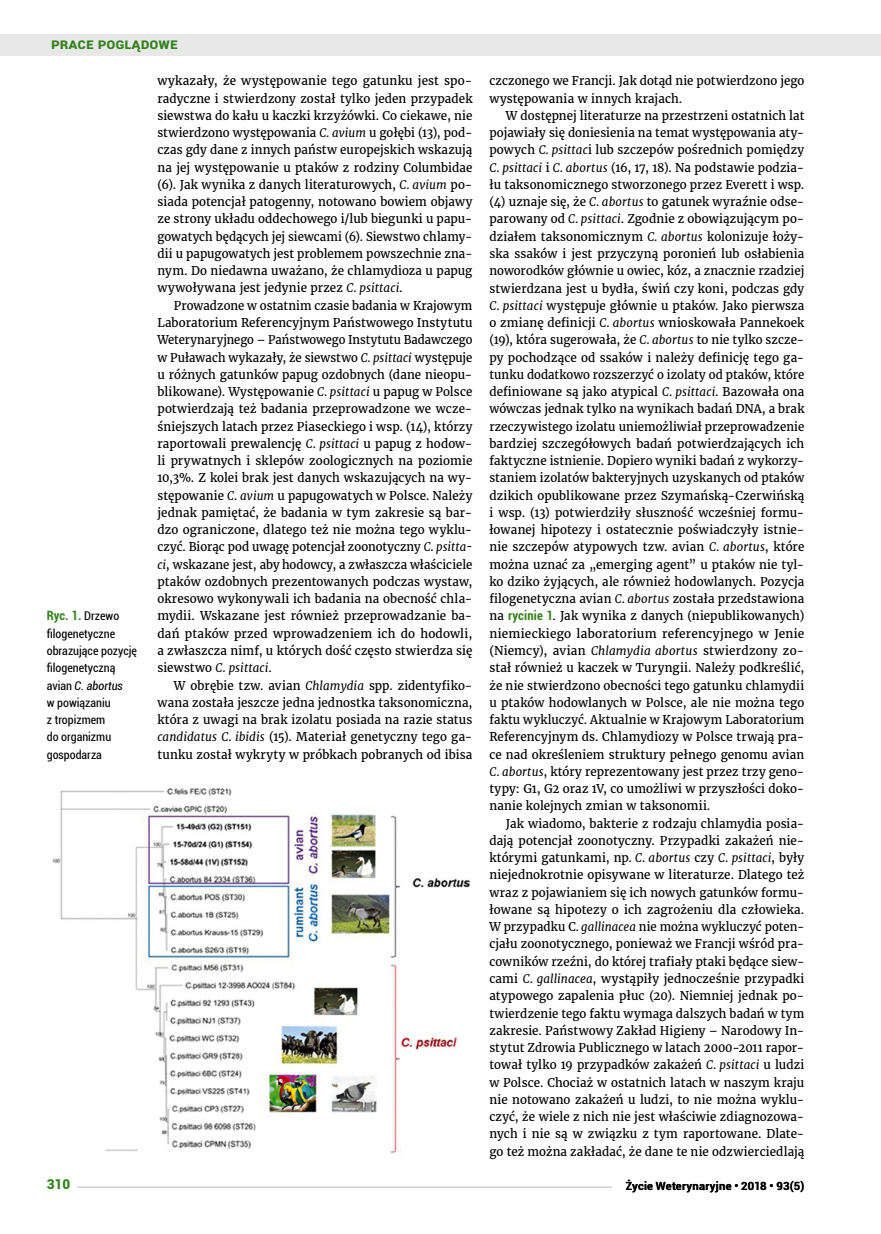
<style>
.page{position:relative;width:881px;height:1234px;background:#fff}
.page>*{position:absolute;margin:0;border:0;box-sizing:border-box;transform-origin:0 0}
.t1{font:700 15px "Roboto";color:#32821c}
.t2{font:900 13.5px "Roboto";color:#32821c}
.t3{font:700 condensed 12.75px "Roboto";color:#32821c}
.t4{font:12px/17.2px "Merriweather";letter-spacing:.01em;color:#000;scale:.96 1}
.t5{font:12px/17.2px "Merriweather";letter-spacing:.01em;color:#000;text-align:justify}
.t6{font:12px/17.2px "Merriweather";letter-spacing:.01em;color:#000;text-align:justify;scale:.95 1}
.t7{font:condensed 12px/17.2px "Roboto";color:#000}
.t8{font:700 11.25px "Roboto";letter-spacing:.02em;color:#000}
.s1{font-weight:400;font-size:12px;color:#000}
.s2{font-style:italic}
.s3{font-family:"Roboto";font-weight:700;font-stretch:condensed;font-size:12.75px;color:#32821c}
</style>
<div class="page">
<img style="left:52px;top:788px;width:418px;height:366px">
<div style="left:0;top:35px;width:880px;height:21px;background:#e8e8e8"></div>
<hr style="left:47px;top:1186px;width:565px;height:1px;background:#d2d1d1">
<div style="left:47px;top:1178px;width:30px;height:15px;background:#fff"></div>
<p class="t1" style="left:51px;top:33px;width:128px">Prace poglądowe</p>
<p class="t3" style="left:47px;top:607px;width:74px">Ryc. 1. <span class="s1">Drzewo</span></p>
<p class="t7" style="left:47px;top:624px;width:92px">filogenetyczne obrazujące pozycję filogenetyczną avian <span class="s2">C. abortus<br></span>w powiązaniu<br>z tropizmem<br>do organizmu gospodarza</p>
<p class="t5" style="left:157px;top:72px;width:316px">wykazały, że występowanie tego gatunku jest spo&shy;radyczne i stwierdzony został tylko jeden przypadek siewstwa do kału u kaczki krzyżówki. Co ciekawe, nie stwierdzono występowania <span class="s2">C. avium</span> u gołębi (13), pod&shy;czas gdy dane z innych państw europejskich wskazują na jej występowanie u ptaków z rodziny Columbidae (6). Jak wynika z danych literaturowych, <span class="s2">C. avium</span> po&shy;siada potencjał patogenny, notowano bowiem objawy ze strony układu oddechowego i/lub biegunki u papu&shy;gowatych będących jej siewcami (6). Siewstwo chlamy&shy;dii u papugowatych jest problemem powszechnie zna&shy;nym. Do niedawna uważano, że chlamydioza u papug wywoływana jest jedynie przez <span class="s2">C. psittaci</span>.</p>
<p class="t6" style="left:157px;top:297px;width:333px;text-indent:16px">Prowadzone w ostatnim czasie badania w Krajowym Laboratorium Referencyjnym Państwowego Instytutu Weterynaryjnego – Państwowego Instytutu Badawczego w Puławach wykazały, że siewstwo <span class="s2">C. psittaci</span> występuje u różnych gatunków papug ozdobnych (dane nieopu&shy;blikowane). Występowanie <span class="s2">C. psittaci</span> u papug w Polsce potwierdzają też badania przeprowadzone we wcze&shy;śniejszych latach przez Piaseckiego i wsp. (14), którzy raportowali prewalencję <span class="s2">C. psittaci</span> u papug z hodow&shy;li prywatnych i sklepów zoologicznych na poziomie 10,3%. Z kolei brak jest danych wskazujących na wy&shy;stępowanie <span class="s2">C. avium</span> u papugowatych w Polsce. Należy jednak pamiętać, że badania w tym zakresie są bar&shy;dzo ograniczone, dlatego też nie można tego wyklu&shy;czyć. Biorąc pod uwagę potencjał zoonotyczny <span class="s2">C. psitta&shy;ci</span>, wskazane jest, aby hodowcy, a zwłaszcza właściciele ptaków ozdobnych prezentowanych podczas wystaw, okresowo wykonywali ich badania na obecność chla&shy;mydii. Wskazane jest również przeprowadzanie ba&shy;dań ptaków przed wprowadzeniem ich do hodowli, a zwłaszcza nimf, u których dość często stwierdza się siewstwo <span class="s2">C. psittaci</span>.</p>
<p class="t5" style="left:157px;top:676px;width:316px;text-indent:17px">W obrębie tzw. avian <span class="s2">Chlamydia</span> spp. zidentyfiko&shy;wana została jeszcze jedna jednostka taksonomiczna, która z uwagi na brak izolatu posiada na razie status <span class="s2">candidatus C. ibidis</span> (15). Materiał genetyczny tego ga&shy;tunku został wykryty w próbkach pobranych od ibisa</p>
<p class="t4" style="left:489px;top:72px;width:329px">czczonego we Francji. Jak dotąd nie potwierdzono jego występowania w innych krajach.</p>
<p class="t4" style="left:489px;top:107px;width:329px;text-align:justify;text-indent:16px">W dostępnej literaturze na przestrzeni ostatnich lat pojawiały się doniesienia na temat występowania aty&shy;powych <span class="s2">C. psittac</span>i lub szczepów pośrednich pomiędzy <span class="s2">C. psittaci</span> i <span class="s2">C. abortus</span> (16, 17, 18). Na podstawie podzia&shy;łu taksonomicznego stworzonego przez Everett i wsp. (4) uznaje się, że <span class="s2">C. abortus</span> to gatunek wyraźnie odse&shy;parowany od <span class="s2">C. psittaci</span>. Zgodnie z obowiązującym po&shy;działem taksonomicznym <span class="s2">C. abortus</span> kolonizuje łoży&shy;ska ssaków i jest przyczyną poronień lub osłabienia noworodków głównie u owiec, kóz, a znacznie rzadziej stwierdzana jest u bydła, świń czy koni, podczas gdy <span class="s2">C. psittaci</span> występuje głównie u ptaków. Jako pierwsza o zmianę definicji <span class="s2">C. abortus</span> wnioskowała Pannekoek (19), która sugerowała, że <span class="s2">C. abortus</span> to nie tylko szcze&shy;py pochodzące od ssaków i należy definicję tego ga&shy;tunku dodatkowo rozszerzyć o izolaty od ptaków, które definiowane są jako atypical <span class="s2">C. psittaci</span>. Bazowała ona wówczas jednak tylko na wynikach badań DNA, a brak rzeczywistego izolatu uniemożliwiał przeprowadzenie bardziej szczegółowych badań potwierdzających ich faktyczne istnienie. Dopiero wyniki badań z wykorzy&shy;staniem izolatów bakteryjnych uzyskanych od ptaków dzikich opublikowane przez Szymańską‑ Czerwińską i wsp. (13) potwierdziły słuszność wcześniej formu&shy;łowanej hipotezy i ostatecznie poświadczyły istnie&shy;nie szczepów atypowych tzw. avian <span class="s2">C. abortus</span>, które można uznać za „emerging agent” u ptaków nie tyl&shy;ko dziko żyjących, ale również hodowlanych. Pozycja filogenetyczna avian <span class="s2">C. abortus</span> została przedstawiona na <span class="s3">rycinie 1</span>. Jak wynika z danych (niepublikowanych) niemieckiego laboratorium referencyjnego w Jenie (Niemcy), avian <span class="s2">Chlamydia abortus</span> stwierdzony zo&shy;stał również u kaczek w Turyngii. Należy podkreślić, że nie stwierdzono obecności tego gatunku chlamydii u ptaków hodowlanych w Polsce, ale nie można tego faktu wykluczyć. Aktualnie w Krajowym Laboratorium Referencyjnym ds. Chlamydiozy w Polsce trwają pra&shy;ce nad określeniem struktury pełnego genomu avian <span class="s2">C. abortus</span>, który reprezentowany jest przez trzy geno&shy;typy: G1, G2 oraz 1V, co umożliwi w przyszłości doko&shy;nanie kolejnych zmian w taksonomii.</p>
<p class="t5" style="left:489px;top:814px;width:316px;text-indent:17px">Jak wiadomo, bakterie z rodzaju chlamydia posia&shy;dają potencjał zoonotyczny. Przypadki zakażeń nie&shy;którymi gatunkami, np. <span class="s2">C. abortus</span> czy <span class="s2">C. psittaci</span>, były niejednokrotnie opisywane w literaturze. Dlatego też wraz z pojawianiem się ich nowych gatunków formu&shy;łowane są hipotezy o ich zagrożeniu dla człowieka.<br>W przypadku C<span class="s2">. gallinacea</span> nie można wykluczyć poten&shy;cjału zoonotycznego, ponieważ we Francji wśród pra&shy;cowników rzeźni, do której trafiały ptaki będące siew&shy;cami <span class="s2">C. gallinacea</span>, wystąpiły jednocześnie przypadki atypowego zapalenia płuc (20). Niemniej jednak po&shy;twierdzenie tego faktu wymaga dalszych badań w tym zakresie. Państwowy Zakład Higieny – Narodowy In&shy;stytut Zdrowia Publicznego w latach 2000-2011 rapor&shy;tował tylko 19 przypadków zakażeń <span class="s2">C. psittaci</span> u ludzi w Polsce. Chociaż w ostatnich latach w naszym kraju nie notowano zakażeń u ludzi, to nie można wyklu&shy;czyć, że wiele z nich nie jest właściwie zdiagnozowa&shy;nych i nie są w związku z tym raportowane. Dlate&shy;go też można zakładać, że dane te nie odzwierciedlają</p>
<p class="t2" style="left:47px;top:1174px;width:25px">310</p>
<p class="t8" style="left:625px;top:1177px;width:180px">Życie Weterynaryjne • 2018 • 93(5)</p>
</div>
